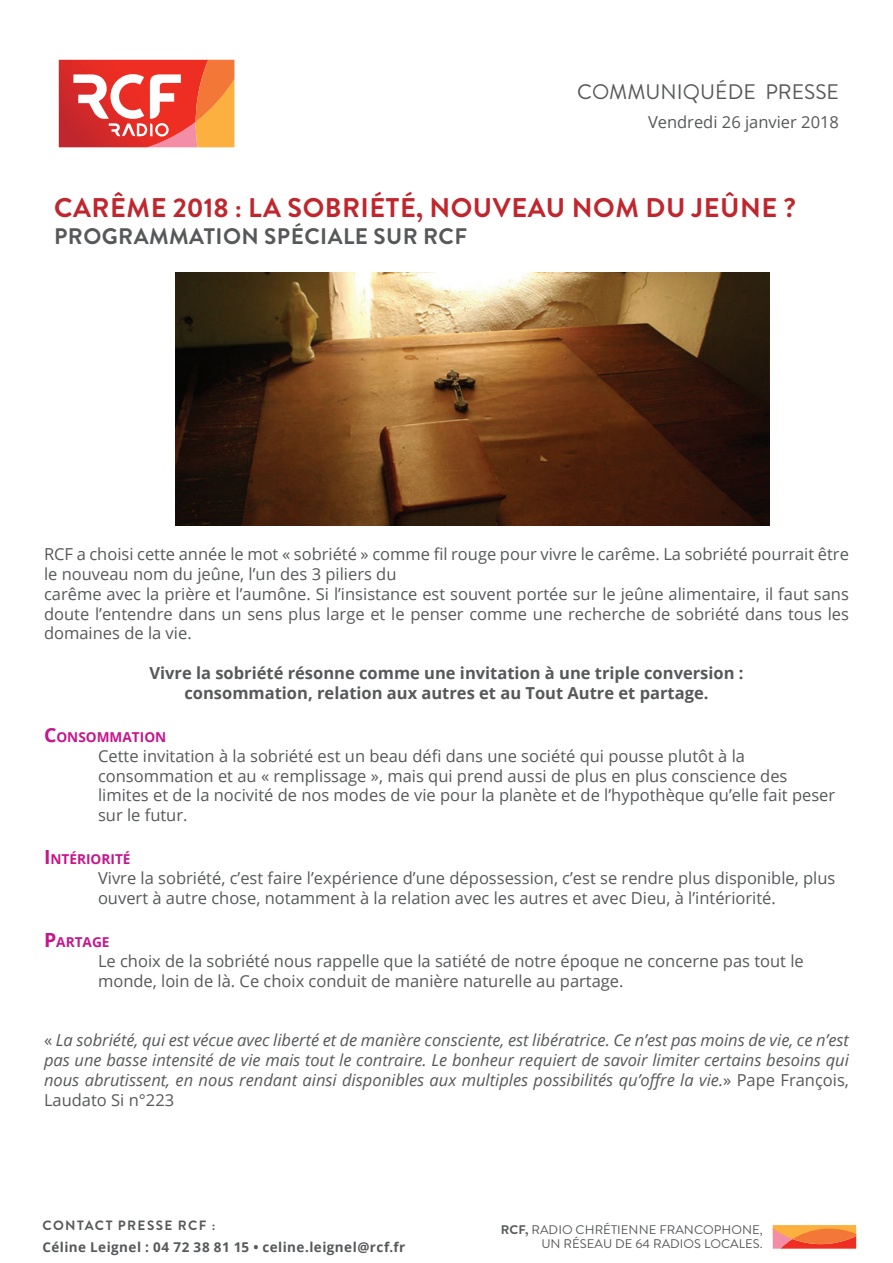
<style>
.page{position:relative;width:893px;height:1263px;background:#fff}
.page>*{position:absolute;margin:0;border:0;box-sizing:border-box;transform-origin:0 0}
.t1{font:700 27px "Brandon Grotesque";letter-spacing:.02em;color:#c0262d}
.t2{font:700 22.5px "Brandon Grotesque";letter-spacing:.02em;color:#57585a}
.t3{font:21px "Brandon Grotesque";color:#57585a}
.t4{font:16.5px/19.8px "Open Sans";color:#57585a}
.t5{font:italic 16.5px/19.8px "Open Sans";color:#57585a;text-align:justify}
.t6{font:700 16.5px "Open Sans";color:#57585a}
.t7{font:700 13.65px "Open Sans";color:#c5168c}
.TC{font:700 13.5px "Open Sans";letter-spacing:.03em;color:#57585a}
.t8{font:700 13.5px "Brandon Grotesque";letter-spacing:.1em;color:#57585a}
.t9{font:12.45px/14.1px "Brandon Grotesque";letter-spacing:.005em;color:#57585a;text-align:right}
.s1{font-size:19.5px}
.s2{font-style:normal}
.s3{font-weight:700}
</style>
<div class="page">
<svg style="left:58px;top:59px;width:177px;height:89px;background:#eb6a56"></svg>
<svg style="left:772px;top:1225px;width:85px;height:24px;background:#f47d47"></svg>
<img style="left:176px;top:272px;width:594px;height:253px">
<p class="t3" style="left:577px;top:78px;width:263px">COMMUNIQUÉDE PRESSE</p>
<p class="t4" style="left:648px;top:111px;width:193px">Vendredi 26 janvier 2018</p>
<p class="t1" style="left:54px;top:188px;width:743px">CARÊME 2018 : LA SOBRIÉTÉ, NOUVEAU NOM DU JEÛNE ?</p>
<p class="t2" style="left:54px;top:220px;width:414px">PROGRAMMATION SPÉCIALE SUR RCF</p>
<p class="t4" style="left:44px;top:544px;width:806px">RCF a choisi cette année le mot « sobriété » comme fil rouge pour vivre le carême. La sobriété pourrait être le nouveau nom du jeûne, l’un des 3 piliers du</p>
<p class="t4" style="left:44px;top:583px;width:806px;text-align:justify">carême avec la prière et l’aumône. Si l’insistance est souvent portée sur le jeûne alimentaire, il faut sans doute l’entendre dans un sens plus large et le penser comme une recherche de sobriété dans tous les domaines de la vie.</p>
<p class="t6" style="left:149px;top:661px;width:596px">Vivre la sobriété résonne comme une invitation à une triple conversion :</p>
<p class="t6" style="left:184px;top:681px;width:526px">consommation, relation aux autres et au Tout Autre et partage.</p>
<p class="t7" style="left:44px;top:727px;width:124px"><span class="s1">C</span>ONSOMMATION</p>
<p class="t4" style="left:98px;top:745px;width:691px">Cette invitation à la sobriété est un beau défi dans une société qui pousse plutôt à la consommation et au « remplissage », mais qui prend aussi de plus en plus conscience des</p>
<p class="t4" style="left:98px;top:785px;width:739px">limites et de la nocivité de nos modes de vie pour la planète et de l’hypothèque qu’elle fait peser sur le futur.</p>
<p class="t7" style="left:44px;top:850px;width:88px"><span class="s1">I</span> NTÉRIORITÉ</p>
<p class="t4" style="left:98px;top:868px;width:739px">Vivre la sobriété, c’est faire l’expérience d’une dépossession, c’est se rendre plus disponible, plus ouvert à autre chose, notamment à la relation avec les autres et avec Dieu, à l’intériorité.</p>
<p class="t7" style="left:44px;top:932px;width:67px"><span class="s1">P</span>ARTAGE</p>
<p class="t4" style="left:98px;top:951px;width:707px">Le choix de la sobriété nous rappelle que la satiété de notre époque ne concerne pas tout le monde, loin de là. Ce choix conduit de manière naturelle au partage.</p>
<p class="t5" style="left:44px;top:1030px;width:806px"><span class="s2">«</span> La sobriété, qui est vécue avec liberté et de manière consciente, est libératrice. Ce n’est pas moins de vie, ce n’est pas une basse intensité de vie mais tout le contraire. Le bonheur requiert de savoir limiter certains besoins qui nous abrutissent, en nous rendant ainsi disponibles aux multiples possibilités qu’offre la vie.<span class="s2">» Pape François, Laudato Si n°223</span></p>
<p class="t8" style="left:43px;top:1215px;width:174px">CONTACT PRESSE RCF :</p>
<p class="TC" style="left:43px;top:1237px;width:364px">Céline Leignel : 04 72 38 81 15 • celine.leignel@rcf.fr</p>
<p class="t9" style="left:501px;top:1223px;width:264px"><span class="s3">RCF,</span> RADIO CHRÉTIENNE FRANCOPHONE,<br>UN RÉSEAU DE 64 RADIOS LOCALES.</p>
</div>
